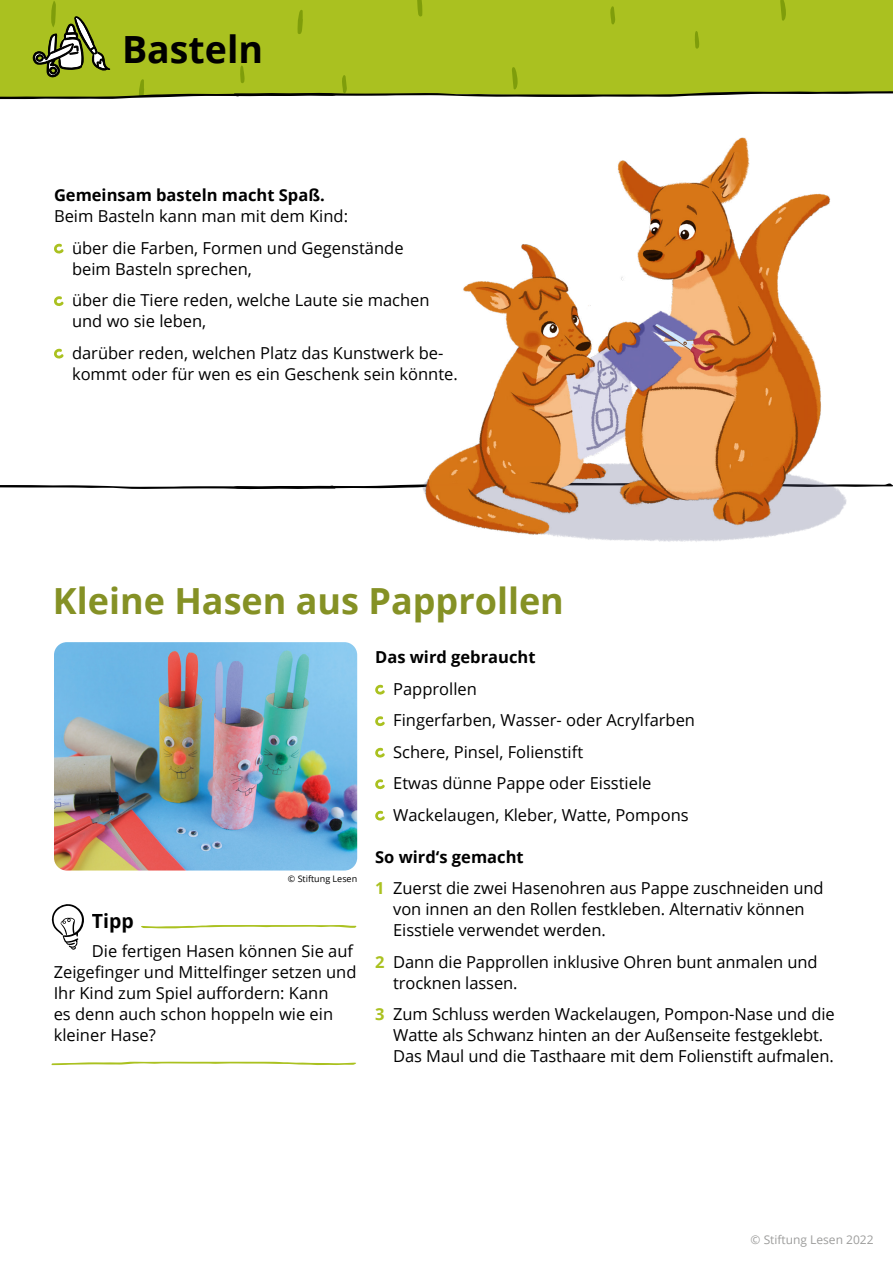
<style>
.page{position:relative;width:893px;height:1263px;background:#fff}
.page>*{position:absolute;margin:0;border:0;box-sizing:border-box;transform-origin:0 0}
.t1{font:700 37.5px "Open Sans";color:#000}
.t2{font:700 36px "Open Sans";color:#859125}
.t3{font:700 19.5px "Open Sans";color:#000}
.t4{font:16.5px/31.5px "Open Sans";color:#000}
.t5{font:700 16.5px "Open Sans";color:#000}
.t6{font:12px "Open Sans";color:#9d9d9c}
.t7{font:9px "Open Sans";color:#000}
.s1{font-weight:700}
.s2{font-weight:700;color:#aac120}
</style>
<div class="page">
<svg style="left:0;top:0;width:893px;height:100px"></svg>
<svg style="left:54px;top:243px;width:10px;height:11px"></svg>
<svg style="left:54px;top:296px;width:10px;height:10px"></svg>
<svg style="left:54px;top:348px;width:10px;height:11px"></svg>
<svg style="left:375px;top:684px;width:10px;height:11px"></svg>
<svg style="left:375px;top:716px;width:10px;height:11px"></svg>
<svg style="left:375px;top:747px;width:10px;height:11px"></svg>
<svg style="left:375px;top:779px;width:10px;height:11px"></svg>
<svg style="left:375px;top:810px;width:10px;height:11px"></svg>
<svg style="left:51px;top:904px;width:33px;height:46px"></svg>
<svg style="left:51px;top:1061px;width:305px;height:4px"></svg>
<svg style="left:141px;top:925px;width:216px;height:3px"></svg>
<svg style="left:0;top:483px;width:893px;height:7px"></svg>
<img style="left:404px;top:137px;width:439px;height:405px">
<img style="left:54px;top:642px;width:303px;height:228px">
<h1 class="t1" style="left:122px;top:23px;width:142px">Basteln</h1>
<p class="t5" style="left:54px;top:183px;width:272px">Gemeinsam basteln macht Spaß.</p>
<p class="t4" style="left:72px;top:200px;width:333px;text-indent:-18px">Beim Basteln kann man mit dem Kind:<br>über die Farben, Formen und Gegenstände</p>
<p class="t4" style="left:72px;top:252px;width:359px">beim Basteln sprechen,<br>über die Tiere reden, welche Laute sie machen</p>
<p class="t4" style="left:72px;top:305px;width:373px">und wo sie leben,<br>darüber reden, welchen Platz das Kunstwerk be-</p>
<p class="t4" style="left:72px;top:357px;width:387px">kommt oder für wen es ein Geschenk sein könnte.</p>
<h2 class="t2" style="left:53px;top:575px;width:512px">Kleine Hasen aus Papprollen</h2>
<p class="t5" style="left:375px;top:645px;width:162px">Das wird gebraucht</p>
<p class="t4" style="left:393px;top:672px;width:303px">Papprollen<br>Fingerfarben, Wasser- oder Acrylfarben<br>Schere, Pinsel, Folienstift<br>Etwas dünne Pappe oder Eisstiele<br>Wackelaugen, Kleber, Watte, Pompons</p>
<p class="t4" style="left:375px;top:840px;width:450px"><span class="s1">So wird‘s gemacht<br></span><span class="s2">1</span> Zuerst die zwei Hasenohren aus Pappe zuschneiden und</p>
<p class="t4" style="left:393px;top:898px;width:413px;line-height:21px">von innen an den Rollen festkleben. Alternativ können<br>Eisstiele verwendet werden.</p>
<p class="t4" style="left:393px;top:951px;width:426px;line-height:21px;text-indent:-18px"><span class="s2">2</span> Dann die Papprollen inklusive Ohren bunt anmalen und trocknen lassen.</p>
<p class="t4" style="left:393px;top:1003px;width:443px;line-height:21px;text-indent:-18px"><span class="s2">3</span> Zum Schluss werden Wackelaugen, Pompon-Nase und die<br>Watte als Schwanz hinten an der Außenseite festgeklebt.<br>Das Maul und die Tasthaare mit dem Folienstift aufmalen.</p>
<p class="t7" style="left:288px;top:873px;width:71px">© Stiftung Lesen</p>
<p class="t3" style="left:92px;top:907px;width:43px">Tipp</p>
<p class="t4" style="left:54px;top:940px;width:304px;line-height:21px;text-indent:38px">Die fertigen Hasen können Sie auf<br>Zeigefinger und Mittelfinger setzen und<br>Ihr Kind zum Spiel auffordern: Kann<br>es denn auch schon hoppeln wie ein kleiner Hase?</p>
<p class="t6" style="left:751px;top:1231px;width:125px">© Stiftung Lesen 2022</p>
</div>
